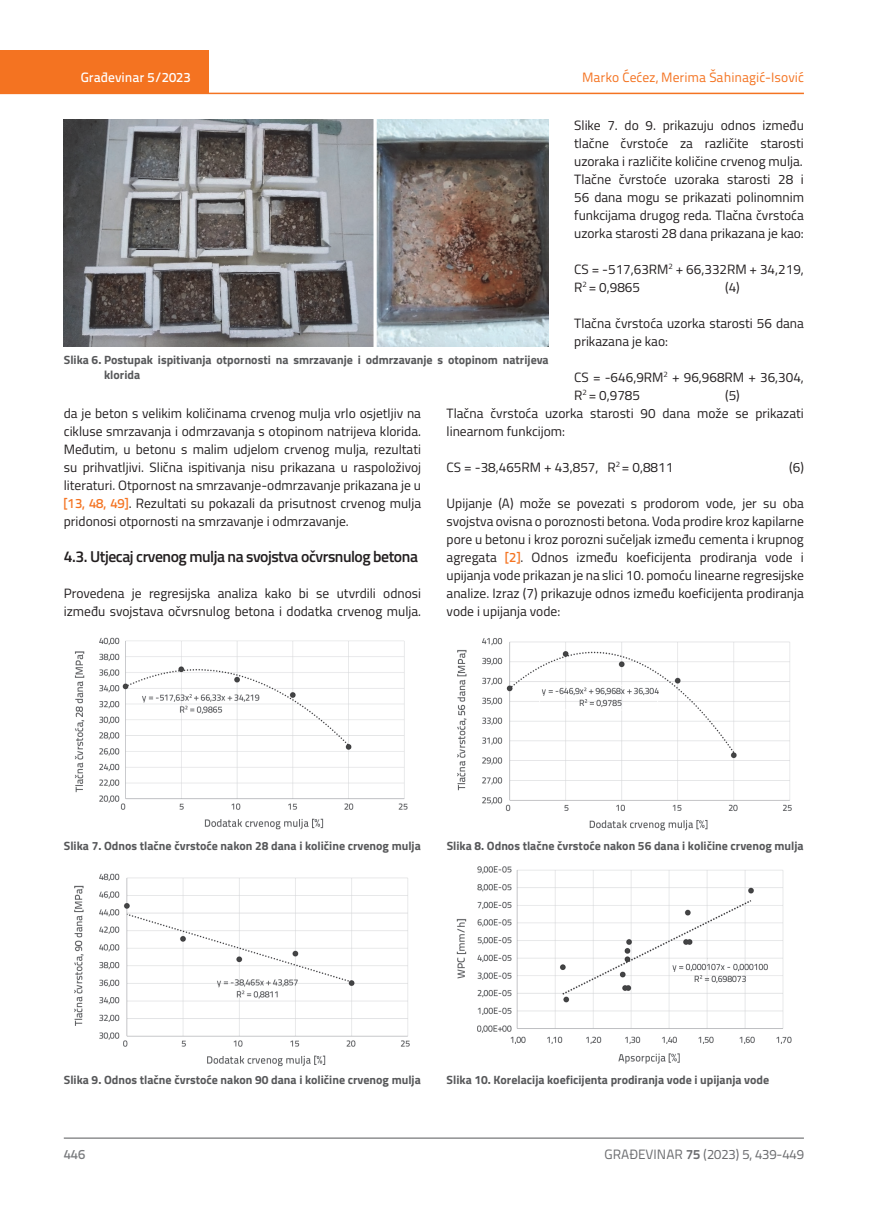
<style>
.page{position:relative;width:872px;height:1212px;background:#fff}
.page>*{position:absolute;margin:0;border:0;box-sizing:border-box;transform-origin:0 0}
.t1{font:600 15.75px "Titillium";letter-spacing:-.03em;color:#231f20}
.t2{font:13.5px/18px "Titillium";color:#231f20}
.t3{font:13.5px "Titillium Text 22 L";color:#f47321}
.t4{font:13.5px "Titillium Text 22 L";color:#6c6d70}
.t5{font:500 13.5px "Titillium Text 22 L";color:#fff}
.t6{font:500 13.5px "Titillium Text 22 L";color:#787a7d}
.t7{font:700 12px/15px "Titillium";color:#57585a}
.s1{font-family:"Titillium Text 22 L";font-weight:500;color:#f47321}
.s2{font-weight:700}
</style>
<div class="page">
<div style="left:0;top:50px;width:208px;height:44px;background:#f47321"></div>
<hr style="left:0;top:93px;width:804px;height:1px;background:#f47321">
<hr style="left:64px;top:1138px;width:740px;height:1px;background:#57585a">
<img style="left:64px;top:119px;width:485px;height:228px">
<img style="left:75px;top:637px;width:333px;height:193px">
<img style="left:457px;top:638px;width:335px;height:193px">
<img style="left:74px;top:873px;width:336px;height:193px">
<img style="left:456px;top:866px;width:336px;height:198px">
<p class="t5" style="left:81px;top:67px;width:111px">Građevinar 5/2023</p>
<p class="t3" style="left:582px;top:68px;width:223px">Marko Ćećez, Merima Šahinagić-Isović</p>
<p class="t2" style="left:574px;top:115px;width:231px;text-align:justify">Slike 7. do 9. prikazuju odnos između tlačne čvrstoće za različite starosti uzoraka i različite količine crvenog mulja.<br>Tlačne čvrstoće uzoraka starosti 28 i 56 dana mogu se prikazati polinomnim funkcijama drugog reda. Tlačna čvrstoća uzorka starosti 28 dana prikazana je kao:</p>
<p class="t2" style="left:574px;top:259px;width:231px">CS = -517,63RM<sup>2</sup> + 66,332RM + 34,219,<br>R<sup>2</sup> = 0,9865</p>
<p class="t2" style="left:725px;top:277px;width:16px">(4)</p>
<p class="t2" style="left:574px;top:313px;width:231px">Tlačna čvrstoća uzorka starosti 56 dana prikazana je kao:</p>
<p class="t2" style="left:574px;top:367px;width:231px">CS = -646,9RM<sup>2</sup> + 96,968RM + 36,304,<br>R<sup>2</sup> = 0,9785</p>
<p class="t7" style="left:104px;top:351px;width:446px;text-indent:-40px">Slika 6. Postupak ispitivanja otpornosti na smrzavanje i odmrzavanje s otopinom natrijeva klorida</p>
<p class="t2" style="left:446px;top:385px;width:359px;text-indent:278px">(5)<br>Tlačna čvrstoća uzorka starosti 90 dana može se prikazati linearnom funkcijom:</p>
<p class="t2" style="left:446px;top:457px;width:228px">CS = -38,465RM + 43,857, R<sup>2</sup> = 0,8811</p>
<p class="t2" style="left:789px;top:457px;width:16px">(6)</p>
<p class="t2" style="left:446px;top:493px;width:359px;text-align:justify">Upijanje (A) može se povezati s prodorom vode, jer su oba svojstva ovisna o poroznosti betona. Voda prodire kroz kapilarne pore u betonu i kroz porozni sučeljak između cementa i krupnog agregata <span class="s1">[2]</span>. Odnos između koeficijenta prodiranja vode i upijanja vode prikazan je na slici 10. pomoću linearne regresijske analize. Izraz (7) prikazuje odnos između koeficijenta prodiranja vode i upijanja vode:</p>
<p class="t2" style="left:64px;top:403px;width:359px;text-align:justify">da je beton s velikim količinama crvenog mulja vrlo osjetljiv na cikluse smrzavanja i odmrzavanja s otopinom natrijeva klorida.<br>Međutim, u betonu s malim udjelom crvenog mulja, rezultati su prihvatljivi. Slična ispitivanja nisu prikazana u raspoloživoj literaturi. Otpornost na smrzavanje-odmrzavanje prikazana je u <span class="s1">[13, 48, 49]</span>. Rezultati su pokazali da prisutnost crvenog mulja pridonosi otpornosti na smrzavanje i odmrzavanje.</p>
<p class="t1" style="left:64px;top:545px;width:356px">4.3. Utjecaj crvenog mulja na svojstva očvrsnulog betona</p>
<p class="t2" style="left:64px;top:583px;width:359px">Provedena je regresijska analiza kako bi se utvrdili odnosi između svojstava očvrsnulog betona i dodatka crvenog mulja.</p>
<p class="t7" style="left:64px;top:838px;width:358px">Slika 7. Odnos tlačne čvrstoće nakon 28 dana i količine crvenog mulja</p>
<p class="t7" style="left:446px;top:838px;width:358px">Slika 8. Odnos tlačne čvrstoće nakon 56 dana i količine crvenog mulja</p>
<p class="t7" style="left:64px;top:1072px;width:358px">Slika 9. Odnos tlačne čvrstoće nakon 90 dana i količine crvenog mulja</p>
<p class="t7" style="left:446px;top:1072px;width:324px">Slika 10. Korelacija koeficijenta prodiranja vode i upijanja vode</p>
<p class="t6" style="left:64px;top:1144px;width:23px">446</p>
<p class="t4" style="left:604px;top:1144px;width:201px">GRAĐEVINAR <span class="s2">75</span> (2023) 5, 439-449</p>
</div>
